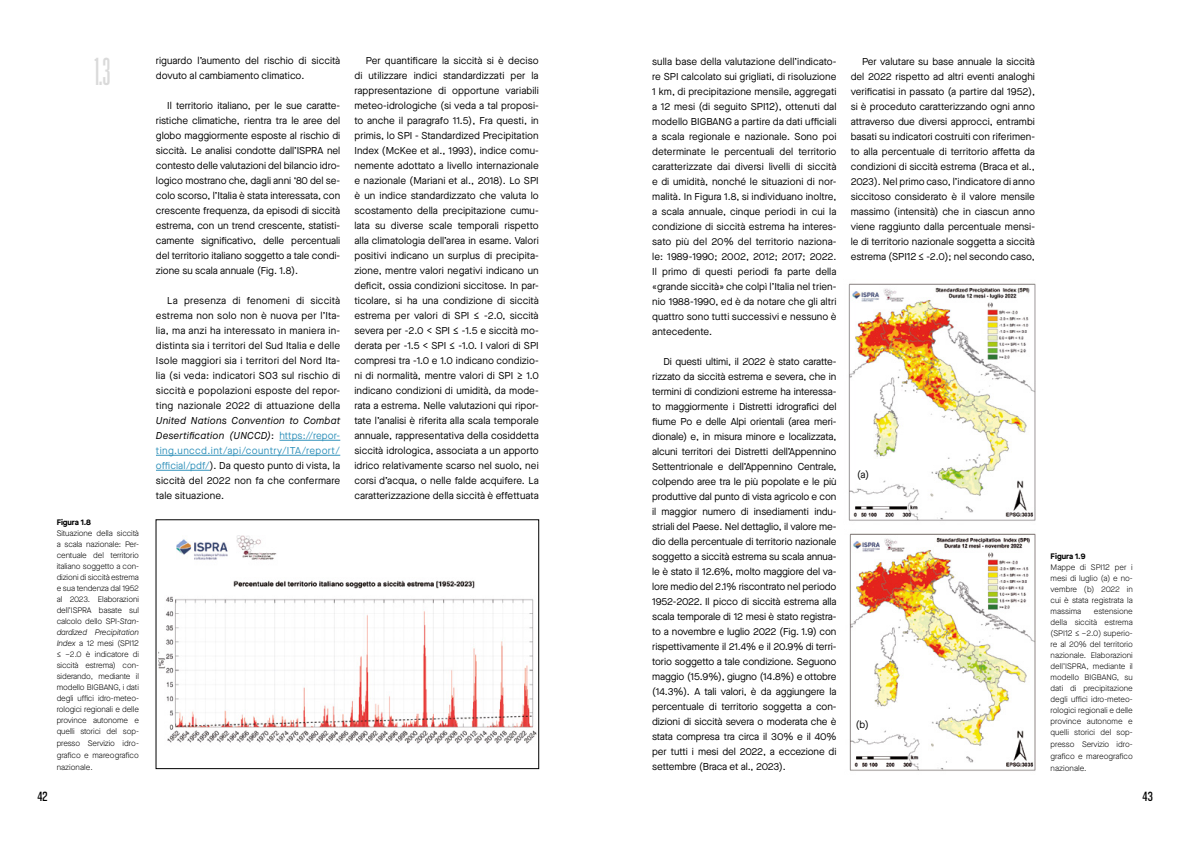
<style>
.page{position:relative;width:1191px;height:842px;background:#fff}
.page>*{position:absolute;margin:0;border:0;box-sizing:border-box;transform-origin:0 0}
.t1{font:41px "Coolvetica Crammed Rg";color:#dadada}
.t2{font:14px "Coolvetica Condensed Rg";color:#000}
.t3{font:10px/15px "Maison Neue";color:#000;text-align:justify}
.t4{font:300 8px/11px "Maison Neue";color:#000;text-align:justify}
.t5{font:700 8px "Maison Neue";letter-spacing:-.01em;color:#000}
.s1{font-style:italic}
.s2{color:#3192bb}
</style>
<div class="page">
<hr style="left:279px;top:440px;width:61px;height:1px;background:#3192bb">
<hr style="left:156px;top:455px;width:184px;height:1px;background:#3192bb">
<hr style="left:156px;top:470px;width:54px;height:1px;background:#3192bb">
<img style="left:158px;top:535px;width:379px;height:209px">
<div style="left:156px;top:519px;width:383px;height:250px;border:1px solid #000"></div>
<img style="left:848px;top:283px;width:188px;height:238px">
<img style="left:849px;top:533px;width:187px;height:238px">
<h1 class="t1" style="left:94px;top:51px;width:17px">1.3</h1>
<p class="t5" style="left:57px;top:516px;width:36px">Figura 1.8</p>
<p class="t4" style="left:57px;top:527px;width:84px">Situazione della siccità a scala nazionale: Per&shy;centuale del territorio italiano soggetto a con&shy;dizioni di siccità estrema e sua tendenza dal 1952 al 2023. Elaborazioni dell’ISPRA basate sul calcolo dello SPI-<span class="s1">Stan&shy;dardized Precipitation Index</span> a 12 mesi (SPI12 ≤ –2.0 è indicatore di siccità estrema) con&shy;siderando, mediante il modello BIGBANG, i dati degli uffici idro-meteo&shy;rologici regionali e delle province autonome e quelli storici del sop-</p>
<p class="t4" style="left:57px;top:737px;width:84px;line-height:12px">presso Servizio idro&shy;grafico e mareografico nazionale.</p>
<p class="t3" style="left:156px;top:53px;width:186px">riguardo l’aumento del rischio di siccità dovuto al cambiamento climatico.</p>
<p class="t3" style="left:156px;top:98px;width:186px;text-indent:11px">Il territorio italiano, per le sue caratte&shy;ristiche climatiche, rientra tra le aree del globo maggiormente esposte al rischio di siccità. Le analisi condotte dall’ISPRA nel contesto delle valutazioni del bilancio idro&shy;logico mostrano che, dagli anni ‘80 del se&shy;colo scorso, l’Italia è stata interessata, con crescente frequenza, da episodi di siccità estrema, con un trend crescente, statisti&shy;camente significativo, delle percentuali del territorio italiano soggetto a tale condi&shy;zione su scala annuale (Fig. 1.8).</p>
<p class="t3" style="left:156px;top:293px;width:186px;text-indent:11px">La presenza di fenomeni di siccità estrema non solo non è nuova per l’Ita&shy;lia, ma anzi ha interessato in maniera in&shy;distinta sia i territori del Sud Italia e delle Isole maggiori sia i territori del Nord Ita&shy;lia (si veda: indicatori SO3 sul rischio di siccità e popolazioni esposte del repor&shy;ting nazionale 2022 di attuazione della</p>
<p class="t3" style="left:156px;top:413px;width:186px"><span class="s1">United Nations Convention to Combat Desertification (UNCCD)</span>: <span class="s2">https://repor&shy;ting.unccd.int/api/country/ITA/report/ official/pdf/</span>). Da questo punto di vista, la siccità del 2022 non fa che confermare tale situazione.</p>
<p class="t3" style="left:354px;top:53px;width:186px;text-indent:11px">Per quantificare la siccità si è deciso di utilizzare indici standardizzati per la rappresentazione di opportune variabili meteo-idrologiche (si veda a tal proposi&shy;to anche il paragrafo 11.5), Fra questi, in primis, lo SPI - Standardized Precipitation Index (McKee et al., 1993), indice comu&shy;nemente adottato a livello internazionale e nazionale (Mariani et al., 2018). Lo SPI è un indice standardizzato che valuta lo scostamento della precipitazione cumu&shy;lata su diverse scale temporali rispetto alla climatologia dell’area in esame. Valori positivi indicano un surplus di precipita&shy;zione, mentre valori negativi indicano un deficit, ossia condizioni siccitose. In par&shy;ticolare, si ha una condizione di siccità estrema per valori di SPI ≤ -2.0, siccità severa per -2.0 &lt; SPI ≤ -1.5 e siccità mo&shy;derata per -1.5 &lt; SPI ≤ -1.0. I valori di SPI compresi tra -1.0 e 1.0 indicano condizio&shy;ni di normalità, mentre valori di SPI ≥ 1.0 indicano condizioni di umidità, da mode&shy;rata a estrema. Nelle valutazioni qui ripor&shy;tate l’analisi è riferita alla scala temporale annuale, rappresentativa della cosiddetta siccità idrologica, associata a un apporto idrico relativamente scarso nel suolo, nei corsi d’acqua, o nelle falde acquifere. La caratterizzazione della siccità è effettuata</p>
<p class="t3" style="left:652px;top:54px;width:186px">sulla base della valutazione dell’indicato&shy;re SPI calcolato sui grigliati, di risoluzione 1 km, di precipitazione mensile, aggregati a 12 mesi (di seguito SPI12), ottenuti dal modello BIGBANG a partire da dati ufficiali a scala regionale e nazionale. Sono poi determinate le percentuali del territorio caratterizzate dai diversi livelli di siccità e di umidità, nonché le situazioni di nor&shy;malità. In Figura 1.8, si individuano inoltre, a scala annuale, cinque periodi in cui la condizione di siccità estrema ha interes&shy;sato più del 20% del territorio naziona&shy;le: 1989-1990; 2002, 2012; 2017; 2022.<br>Il primo di questi periodi fa parte della «grande siccità» che colpì l’Italia nel trien&shy;nio 1988-1990, ed è da notare che gli altri quattro sono tutti successivi e nessuno è antecedente.</p>
<p class="t3" style="left:652px;top:354px;width:186px;text-indent:11px">Di questi ultimi, il 2022 è stato caratte&shy;rizzato da siccità estrema e severa, che in termini di condizioni estreme ha interessa&shy;to maggiormente i Distretti idrografici del fiume Po e delle Alpi orientali (area meri&shy;dionale) e, in misura minore e localizzata, alcuni territori dei Distretti dell’Appennino Settentrionale e dell’Appennino Centrale, colpendo aree tra le più popolate e le più produttive dal punto di vista agricolo e con il maggior numero di insediamenti indu&shy;striali del Paese. Nel dettaglio, il valore me&shy;dio della percentuale di territorio nazionale soggetto a siccità estrema su scala annua&shy;le è stato il 12.6%, molto maggiore del va&shy;lore medio del 2.1% riscontrato nel periodo 1952-2022. Il picco di siccità estrema alla scala temporale di 12 mesi è stato registra&shy;to a novembre e luglio 2022 (Fig. 1.9) con rispettivamente il 21.4% e il 20.9% di terri&shy;torio soggetto a tale condizione. Seguono maggio (15.9%), giugno (14.8%) e ottobre (14.3%). A tali valori, è da aggiungere la percentuale di territorio soggetta a con&shy;dizioni di siccità severa o moderata che è stata compresa tra circa il 30% e il 40% per tutti i mesi del 2022, a eccezione di settembre (Braca et al., 2023).</p>
<p class="t3" style="left:850px;top:54px;width:186px;text-indent:11px">Per valutare su base annuale la siccità del 2022 rispetto ad altri eventi analoghi verificatisi in passato (a partire dal 1952), si è proceduto caratterizzando ogni anno attraverso due diversi approcci, entrambi basati su indicatori costruiti con riferimen&shy;to alla percentuale di territorio affetta da condizioni di siccità estrema (Braca et al., 2023). Nel primo caso, l’indicatore di anno siccitoso considerato è il valore mensile massimo (intensità) che in ciascun anno viene raggiunto dalla percentuale mensi&shy;le di territorio nazionale soggetta a siccità estrema (SPI12 ≤ -2.0); nel secondo caso,</p>
<p class="t3" style="left:857px;top:467px;width:13px">(a)</p>
<p class="t3" style="left:855px;top:717px;width:15px">(b)</p>
<p class="t5" style="left:1050px;top:550px;width:36px">Figura 1.9</p>
<p class="t4" style="left:1050px;top:561px;width:84px">Mappe di SPI12 per i mesi di luglio (a) e no&shy;vembre (b) 2022 in cui è stata registrata la massima</p>
<p class="t4" style="left:1050px;top:605px;width:84px;text-indent:43px">estensione della siccità estrema (SPI12 ≤ –2.0) superio&shy;re al 20% del territorio nazionale. Elaborazioni dell’ISPRA, mediante il modello BIGBANG, su dati di precipitazione degli uffici idro-meteo&shy;rologici regionali e delle province autonome e quelli storici del sop-</p>
<p class="t4" style="left:1050px;top:738px;width:84px;line-height:12px">presso Servizio idro&shy;grafico e mareografico nazionale.</p>
<h2 class="t2" style="left:38px;top:787px;width:12px">42</h2>
<h2 class="t2" style="left:1142px;top:787px;width:12px">43</h2>
</div>
